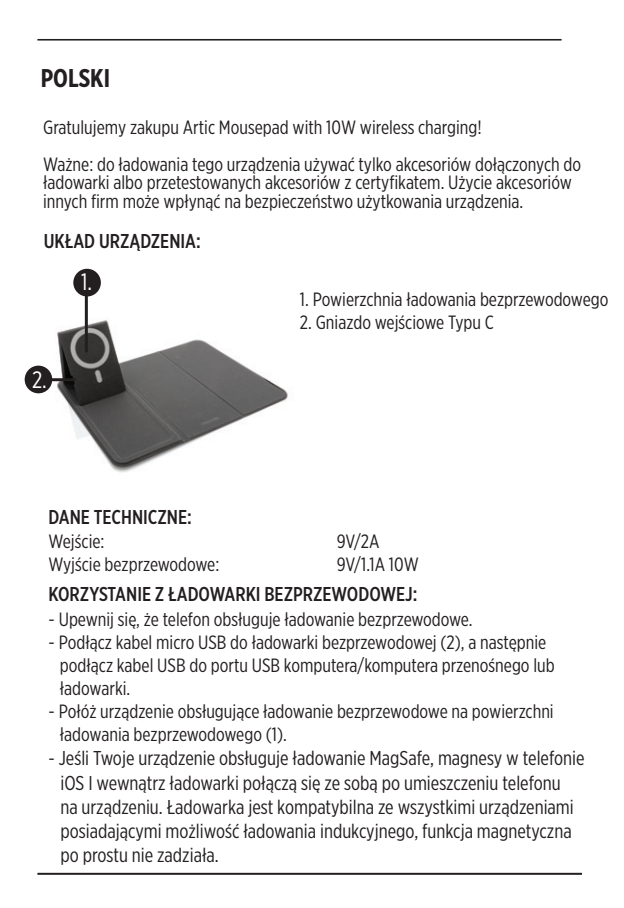
<style>
.page{position:relative;width:624px;height:908px;background:#fff}
.page>*{position:absolute;margin:0;border:0;box-sizing:border-box;transform-origin:0 0}
.Language{font:700 25.6px "Gotham X Narrow";color:#231f20}
.t1{font:23.6px "Gotham X Narrow";color:#fff}
.t2{font:20px "Gotham X Narrow";color:#231f20}
.t3{font:500 20px "Gotham X Narrow";color:#231f20}
.t4{font:19.2px/18.4px "Gotham X Narrow";color:#231f20}
.s1{font-size:19.2px}
</style>
<div class="page">
<hr style="left:37px;top:872px;width:545px;height:2px;background:#231f20">
<hr style="left:37px;top:39px;width:524px;height:2px;background:#231f20">
<img style="left:42px;top:306px;width:246px;height:167px">
<div style="left:25px;top:365px;width:27px;height:28px;background:#231f20;border-radius:50%"></div>
<hr style="left:85px;top:295px;width:3px;height:57px;background:#231f20">
<div style="left:73px;top:269px;width:28px;height:27px;background:#231f20;border-radius:50%"></div>
<hr style="left:52px;top:378px;width:24px;height:3px;background:#231f20">
<p class="Language" style="left:41px;top:62px;width:71px">POLSKI</p>
<p class="t4" style="left:43px;top:117px;width:440px">Gratulujemy zakupu Artic Mousepad with 10W wireless charging!</p>
<p class="t4" style="left:43px;top:154px;width:539px">Ważne: do ładowania tego urządzenia używać tylko akcesoriów dołączonych do ładowarki albo przetestowanych akcesoriów z certyfikatem. Użycie akcesoriów innych firm może wpłynąć na bezpieczeństwo użytkowania urządzenia.</p>
<p class="t3" style="left:44px;top:228px;width:158px">UKŁAD URZĄDZENIA:</p>
<p class="t1" style="left:32px;top:365px;width:16px">2.</p>
<p class="t1" style="left:81px;top:268px;width:13px">1.</p>
<p class="t4" style="left:300px;top:290px;width:310px">1. Powierzchnia ładowania bezprzewodowego</p>
<p class="t4" style="left:300px;top:313px;width:195px">2. Gniazdo wejściowe Typu C</p>
<p class="t3" style="left:49px;top:504px;width:145px">DANE TECHNICZNE:</p>
<p class="t4" style="left:49px;top:531px;width:57px">Wejście:</p>
<p class="t4" style="left:337px;top:531px;width:44px">9V/2A</p>
<p class="t4" style="left:49px;top:554px;width:172px">Wyjście bezprzewodowe:</p>
<p class="t4" style="left:337px;top:554px;width:84px">9V/1.1A 10W</p>
<p class="t3" style="left:49px;top:582px;width:370px">KORZYSTANIE Z ŁADOWARKI BEZPRZEWODOWEJ:</p>
<p class="t4" style="left:49px;top:609px;width:425px">- Upewnij się, że telefon obsługuje ładowanie bezprzewodowe.</p>
<p class="t4" style="left:60px;top:630px;width:496px;line-height:23.2px;text-indent:-11px">- Podłącz kabel micro USB do ładowarki bezprzewodowej (2), a następnie podłącz kabel USB do portu USB komputera/komputera przenośnego lub ładowarki.</p>
<p class="t4" style="left:49px;top:701px;width:506px">- Połóż urządzenie obsługujące ładowanie bezprzewodowe na powierzchni</p>
<p class="t4" style="left:60px;top:724px;width:228px">ładowania bezprzewodowego (1).</p>
<p class="t2" style="left:49px;top:746px;width:537px"><span class="s1">-</span> Jeśli Twoje urządzenie obsługuje ładowanie MagSafe, magnesy w telefonie</p>
<p class="t2" style="left:60px;top:770px;width:502px">iOS I wewnątrz ładowarki połączą się ze sobą po umieszczeniu telefonu</p>
<p class="t2" style="left:60px;top:794px;width:515px">na urządzeniu. Ładowarka jest kompatybilna ze wszystkimi urządzeniami</p>
<p class="t2" style="left:60px;top:818px;width:512px">posiadającymi możliwość ładowania indukcyjnego, funkcja magnetyczna</p>
<p class="t2" style="left:60px;top:842px;width:160px">po prostu nie zadziała.</p>
</div>
